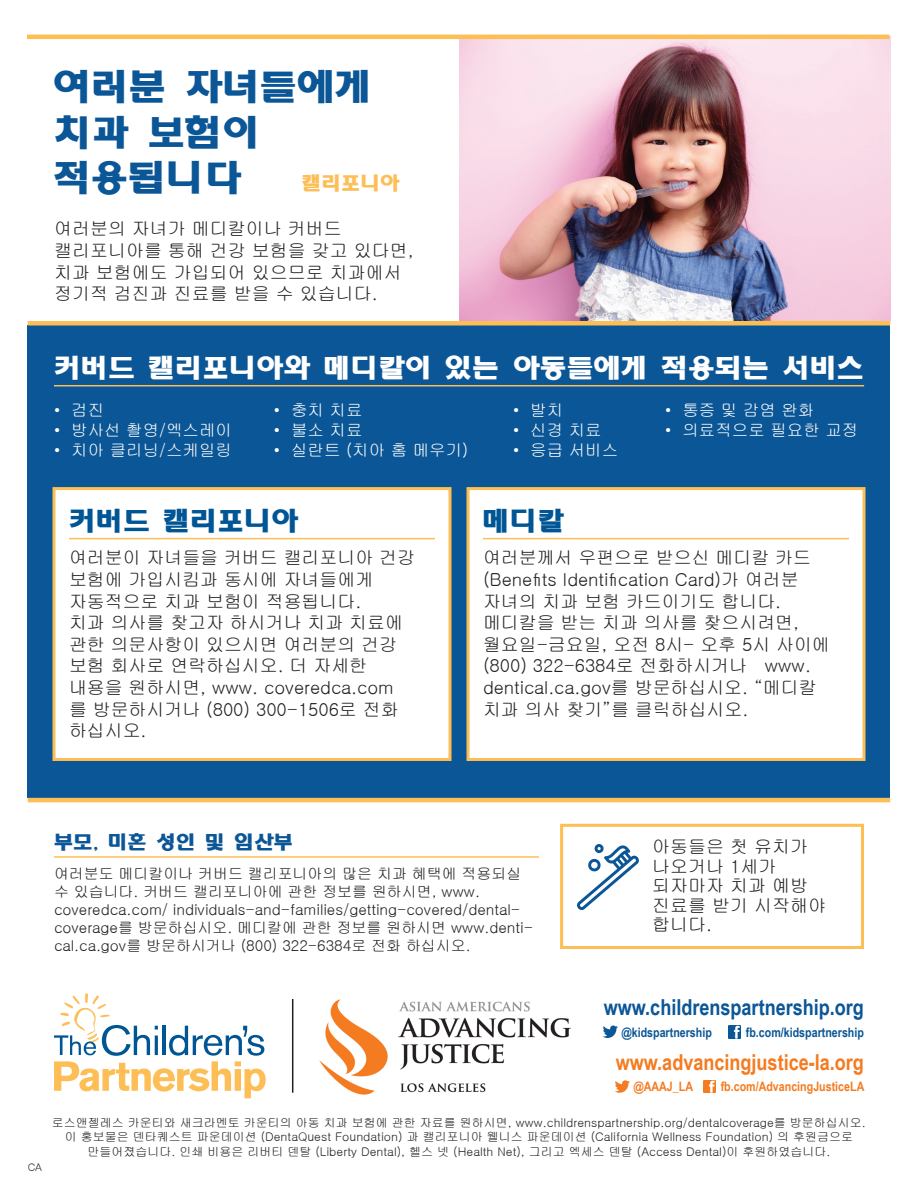
<style>
.page{position:relative;width:918px;height:1188px;background:#fff}
.page>*{position:absolute;margin:0;border:0;box-sizing:border-box;transform-origin:0 0}
.t1{font:37.5px/45.9px "Baekmuk Headline";color:#0b5696}
.subheading{font:27px "Baekmuk Headline";color:#fff}
.subheading-2{font:27px "Baekmuk Headline";color:#005594}
.t2{font:700 22.05px "Arial Narrow";color:#0b5696}
.t3{font:700 22.05px "Arial Narrow";color:#f47b20}
.subheading-3{font:19.5px "Baekmuk Headline";color:#0b5696}
.t4{font:19.5px "Baekmuk Headline";color:#fdbe56}
.subheading-4{font:18px/21.6px "Gulim";letter-spacing:-.005em;color:#231f20}
.t5{font:16.5px "Gulim";color:#fff}
.t6{font:15px/18px "Gulim";letter-spacing:-.005em;color:#231f20}
.t7{font:700 13.05px "Arial Narrow";color:#0b5696}
.t8{font:700 13.05px "Arial Narrow";color:#f47b20}
.t9{font:12px/14.4px "Gulim";color:#231f20;text-align:center}
.t10{font:10.5px "Gulim";color:#231f20}
</style>
<div class="page">
<div style="left:28px;top:326px;width:862px;height:472px;background:#0b5696"></div>
<img style="left:459px;top:39px;width:431px;height:282px">
<div style="left:28px;top:321px;width:862px;height:5px;background:#fdbe56"></div>
<hr style="left:28px;top:798px;width:862px;height:4px;background:#fdbe56">
<hr style="left:27px;top:35px;width:863px;height:4px;background:#fdbe56">
<div style="left:54px;top:489px;width:396px;height:270px;background:#fff"></div>
<hr style="left:69px;top:538px;width:366px;height:1px;background:#fdbe56">
<div style="left:52px;top:487px;width:400px;height:274px;border:3px solid #fdbe56"></div>
<div style="left:468px;top:489px;width:396px;height:270px;background:#fff"></div>
<hr style="left:483px;top:538px;width:366px;height:1px;background:#fdbe56">
<div style="left:466px;top:487px;width:400px;height:274px;border:3px solid #fdbe56"></div>
<div style="left:560px;top:824px;width:304px;height:125px;border:3px solid #fdbe56"></div>
<hr style="left:54px;top:856px;width:485px;height:2px;background:#fdbe56">
<hr style="left:54px;top:385px;width:810px;height:1px;background:#fdbe56">
<img style="left:577px;top:845px;width:62px;height:65px">
<img style="left:319px;top:999px;width:252px;height:96px">
<svg style="left:54px;top:993px;width:212px;height:105px"></svg>
<svg style="left:728px;top:1025px;width:13px;height:13px"></svg>
<svg style="left:603px;top:1026px;width:15px;height:12px"></svg>
<svg style="left:615px;top:1080px;width:15px;height:13px"></svg>
<svg style="left:703px;top:1080px;width:13px;height:13px"></svg>
<hr style="left:292px;top:999px;width:1px;height:94px;background:#231f20">
<p class="t1" style="left:54px;top:64px;width:320px">여러분 자녀들에게 치과 보험이 적용됩니다</p>
<p class="t4" style="left:302px;top:174px;width:99px">캘리포니아</p>
<p class="subheading-4" style="left:54px;top:218px;width:361px">여러분의 자녀가 메디칼이나 커버드 캘리포니아를 통해 건강 보험을 갖고 있다면, 치과 보험에도 가입되어 있으므로 치과에서 정기적 검진과 진료를 받을 수 있습니다.</p>
<p class="subheading" style="left:54px;top:355px;width:811px">커버드 캘리포니아와 메디칼이 있는 아동들에게 적용되는 서비스</p>
<p class="t5" style="left:274px;top:402px;width:90px">• 충치 치료</p>
<p class="t5" style="left:274px;top:422px;width:90px">• 불소 치료</p>
<p class="t5" style="left:274px;top:441px;width:196px">• 실란트 (치아 홈 메우기)</p>
<p class="t5" style="left:54px;top:402px;width:52px">• 검진</p>
<p class="t5" style="left:54px;top:422px;width:180px">• 방사선 촬영/엑스레이</p>
<p class="t5" style="left:54px;top:441px;width:180px">• 치아 클리닝/스케일링</p>
<p class="t5" style="left:513px;top:402px;width:52px">• 발치</p>
<p class="t5" style="left:513px;top:422px;width:90px">• 신경 치료</p>
<p class="t5" style="left:513px;top:441px;width:107px">• 응급 서비스</p>
<p class="t5" style="left:665px;top:402px;width:151px">• 통증 및 감염 완화</p>
<p class="t5" style="left:665px;top:422px;width:195px">• 의료적으로 필요한 교정</p>
<p class="subheading-2" style="left:69px;top:508px;width:231px">커버드 캘리포니아</p>
<p class="subheading-4" style="left:69px;top:547px;width:348px">여러분이 자녀들을 커버드 캘리포니아 건강 보험에 가입시킴과 동시에 자녀들에게 자동적으로 치과 보험이 적용됩니다.<br>치과 의사를 찾고자 하시거나 치과 치료에 관한 의문사항이 있으시면 여러분의 건강 보험 회사로 연락하십시오. 더 자세한 내용을 원하시면, www. coveredca.com 를 방문하시거나 (800) 300-1506로 전화 하십시오.</p>
<p class="subheading-2" style="left:483px;top:508px;width:82px">메디칼</p>
<p class="subheading-4" style="left:483px;top:547px;width:348px">여러분께서 우편으로 받으신 메디칼 카드 (Benefits Identification Card)가 여러분 자녀의 치과 보험 카드이기도 합니다. 메디칼을 받는 치과 의사를 찾으시려면, 월요일-금요일, 오전 8시- 오후 5시 사이에 (800) 322-6384로 전화하시거나 www. dentical.ca.gov를 방문하십시오. “메디칼 치과 의사 찾기”를 클릭하십시오.</p>
<p class="subheading-3" style="left:54px;top:832px;width:241px">부모, 미혼 성인 및 임산부</p>
<p class="t6" style="left:54px;top:865px;width:481px">여러분도 메디칼이나 커버드 캘리포니아의 많은 치과 혜택에 적용되실 수 있습니다. 커버드 캘리포니아에 관한 정보를 원하시면, www. coveredca.com/ individuals-and-families/getting-covered/dental&shy;coverage를 방문하십시오. 메디칼에 관한 정보를 원하시면 www.denti&shy;cal.ca.gov를 방문하시거나 (800) 322-6384로 전화 하십시오.</p>
<p class="subheading-4" style="left:652px;top:837px;width:175px;line-height:19.5px">아동들은 첫 유치가 나오거나 1세가 되자마자 치과 예방 진료를 받기 시작해야 합니다.</p>
<p class="t10" style="left:28px;top:1162px;width:16px">CA</p>
<p class="t2" style="left:604px;top:990px;width:262px">www.childrenspartnership.org</p>
<p class="t7" style="left:621px;top:1022px;width:92px">@kidspartnership</p>
<p class="t7" style="left:746px;top:1022px;width:120px">fb.com/kidspartnership</p>
<p class="t3" style="left:616px;top:1045px;width:250px">www.advancingjustice-la.org</p>
<p class="t8" style="left:633px;top:1077px;width:61px">@AAAJ_LA</p>
<p class="t8" style="left:721px;top:1077px;width:145px">fb.com/AdvancingJusticeLA</p>
<p class="t9" style="left:52px;top:1115px;width:816px">로스앤젤레스 카운티와 새크라멘토 카운티의 아동 치과 보험에 관한 자료를 원하시면, www.childrenspartnership.org/dentalcoverage를 방문하십시오. 이 홍보물은 덴타퀘스트 파운데이션 (DentaQuest Foundation) 과 캘리포니아 웰니스 파운데이션 (California Wellness Foundation) 의 후원금으로 만들어졌습니다. 인쇄 비용은 리버티 덴탈 (Liberty Dental), 헬스 넷 (Health Net), 그리고 엑세스 덴탈 (Access Dental)이 후원하였습니다.</p>
</div>
